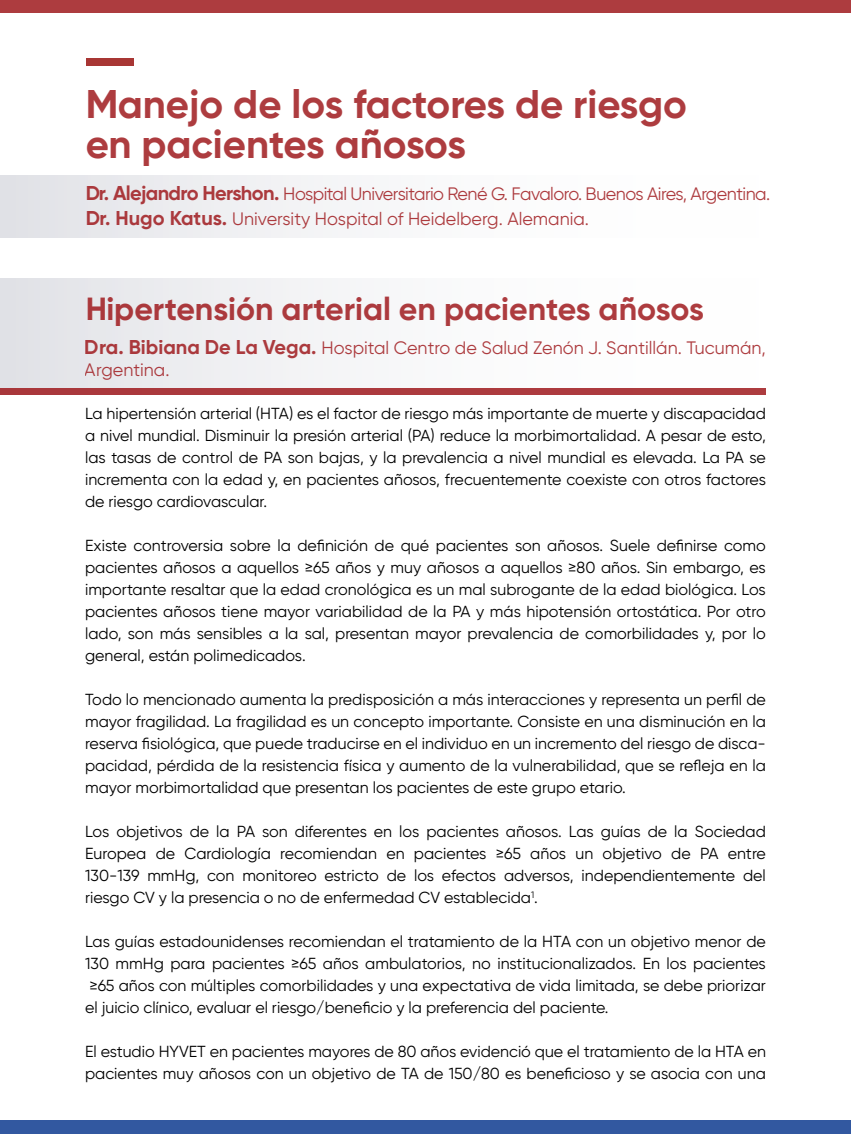
<style>
.page{position:relative;width:851px;height:1134px;background:#fff}
.page>*{position:absolute;margin:0;border:0;box-sizing:border-box;transform-origin:0 0}
.t1{font:700 40px/40px "Gilroy";color:#9f191d}
.t2{font:700 32px "Gilroy";color:#9f191d}
.t3{font:18px/24.8px "Gilroy";letter-spacing:-.03em;color:#9f191d}
.t4{font:18px/21.6px "Gilroy";color:#9f191d}
.t5{font:16px/22px "Gilroy";color:#000;text-align:justify}
.s1{font-weight:700;font-size:20px}
</style>
<div class="page">
<div style="left:0;top:0;width:850px;height:13px;background:#ad3c3f"></div>
<div style="left:0;top:1120px;width:850px;height:14px;background:#3258a0"></div>
<div style="left:0;top:279px;width:767px;height:115px;background:linear-gradient(to right,#e5e5ea,#fff)"></div>
<div style="left:0;top:175px;width:767px;height:63px;background:linear-gradient(to right,#e5e5ea,#fff)"></div>
<div style="left:0;top:388px;width:765px;height:6px;background:#ac3a3e"></div>
<div style="left:86px;top:58px;width:48px;height:7px;background:#a83634"></div>
<h1 class="t1" style="left:85px;top:84px;width:603px">Manejo de los factores de riesgo en pacientes añosos</h1>
<p class="t3" style="left:85px;top:181px;width:686px"><span class="s1">Dr. Alejandro Hershon.</span> Hospital Universitario René G. Favaloro. Buenos Aires, Argentina.<br><span class="s1">Dr. Hugo Katus.</span> University Hospital of Heidelberg. Alemania.</p>
<h2 class="t2" style="left:85px;top:288px;width:620px">Hipertensión arterial en pacientes añosos</h2>
<p class="t4" style="left:85px;top:337px;width:682px"><span class="s1">Dra. Bibiana De La Vega.</span> Hospital Centro de Salud Zenón J. Santillán. Tucumán,<br>Argentina.</p>
<p class="t5" style="left:85px;top:402px;width:682px">La hipertensión arterial (HTA) es el factor de riesgo más importante de muerte y discapacidad a nivel mundial. Disminuir la presión arterial (PA) reduce la morbimortalidad. A pesar de esto, las tasas de control de PA son bajas, y la prevalencia a nivel mundial es elevada. La PA se incrementa con la edad y, en pacientes añosos, frecuentemente coexiste con otros factores de riesgo cardiovascular.</p>
<p class="t5" style="left:85px;top:534px;width:682px">Existe controversia sobre la definición de qué pacientes son añosos. Suele definirse como pacientes añosos a aquellos ≥65 años y muy añosos a aquellos ≥80 años. Sin embargo, es importante resaltar que la edad cronológica es un mal subrogante de la edad biológica. Los pacientes añosos tiene mayor variabilidad de la PA y más hipotensión ortostática. Por otro lado, son más sensibles a la sal, presentan mayor prevalencia de comorbilidades y, por lo general, están polimedicados.</p>
<p class="t5" style="left:85px;top:688px;width:682px">Todo lo mencionado aumenta la predisposición a más interacciones y representa un perfil de mayor fragilidad. La fragilidad es un concepto importante. Consiste en una disminución en la reserva fisiológica, que puede traducirse en el individuo en un incremento del riesgo de disca&shy;pacidad, pérdida de la resistencia física y aumento de la vulnerabilidad, que se refleja en la mayor morbimortalidad que presentan los pacientes de este grupo etario.</p>
<p class="t5" style="left:85px;top:820px;width:682px">Los objetivos de la PA son diferentes en los pacientes añosos. Las guías de la Sociedad Europea de Cardiología recomiendan en pacientes ≥65 años un objetivo de PA entre 130-139 mmHg, con monitoreo estricto de los efectos adversos, independientemente del riesgo CV y la presencia o no de enfermedad CV establecida<sup>1</sup>.</p>
<p class="t5" style="left:85px;top:930px;width:682px">Las guías estadounidenses recomiendan el tratamiento de la HTA con un objetivo menor de 130 mmHg para pacientes ≥65 años ambulatorios, no institucionalizados. En los pacientes ≥65 años con múltiples comorbilidades y una expectativa de vida limitada, se debe priorizar el juicio clínico, evaluar el riesgo/beneficio y la preferencia del paciente.</p>
<p class="t5" style="left:85px;top:1040px;width:682px">El estudio HYVET en pacientes mayores de 80 años evidenció que el tratamiento de la HTA en pacientes muy añosos con un objetivo de TA de 150/80 es beneficioso y se asocia con una</p>
</div>
